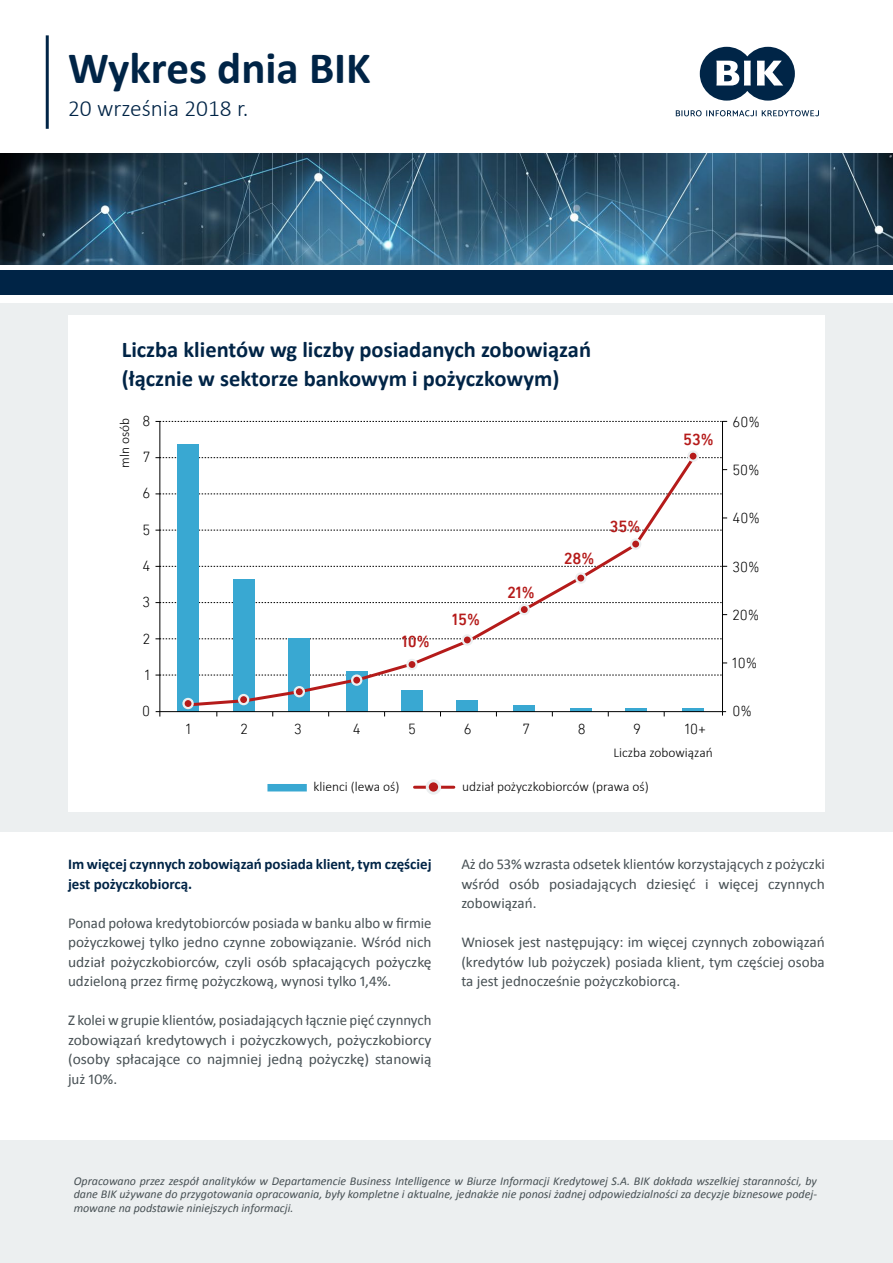
<style>
.page{position:relative;width:893px;height:1263px;background:#fff}
.page>*{position:absolute;margin:0;border:0;box-sizing:border-box;transform-origin:0 0}
.t1{font:700 45px "Calibri";color:#002446}
.t2{font:300 23.4px "Calibri";color:#002446}
.t3{font:700 22.5px/28.5px "Calibri";color:#002446}
.t4{font:500 16.5px "DIN Next LT Pro";color:#b51b1a}
.t5{font:15px/19.5px "Calibri";color:#475054;text-align:justify}
.t6{font:700 15px/19.5px "Calibri";color:#002446}
.t7{font:300 15px "DIN Next LT Pro";color:#000}
.t8{font:300 13.5px "Calibri";color:#000}
.t9{font:italic 12px/13.5px "Calibri";color:#475054;text-align:justify}
</style>
<div class="page">
<img style="left:0;top:154px;width:893px;height:110px">
<hr style="left:46px;top:35px;width:3px;height:94px;background:#002446">
<svg style="left:700px;top:47px;width:95px;height:54px"></svg>
<svg style="left:676px;top:110px;width:143px;height:6px"></svg>
<div style="left:0;top:270px;width:893px;height:25px;background:#002446"></div>
<div style="left:0;top:1140px;width:893px;height:123px;background:#eceff0"></div>
<div style="left:0;top:303px;width:893px;height:528px;background:#eceff0"></div>
<div style="left:68px;top:316px;width:757px;height:496px;background:#fff"></div>
<div style="left:177px;top:443px;width:22px;height:268px;background:#39a8d2"></div>
<div style="left:233px;top:579px;width:21px;height:132px;background:#39a8d2"></div>
<div style="left:288px;top:638px;width:22px;height:73px;background:#39a8d2"></div>
<div style="left:346px;top:671px;width:22px;height:40px;background:#39a8d2"></div>
<div style="left:401px;top:690px;width:22px;height:21px;background:#39a8d2"></div>
<div style="left:456px;top:700px;width:22px;height:11px;background:#39a8d2"></div>
<div style="left:513px;top:705px;width:22px;height:6px;background:#39a8d2"></div>
<hr style="left:570px;top:708px;width:22px;height:3px;background:#39a8d2">
<hr style="left:625px;top:708px;width:21px;height:3px;background:#39a8d2">
<hr style="left:682px;top:708px;width:22px;height:3px;background:#39a8d2">
<svg style="left:185px;top:458px;width:513px;height:250px"></svg>
<div style="left:183px;top:699px;width:10px;height:9px;background:#b51b1a;border-radius:50%"></div>
<div style="left:182px;top:698px;width:12px;height:11px;border:2px solid #eceff0;border-radius:50%"></div>
<div style="left:295px;top:687px;width:9px;height:9px;background:#b51b1a;border-radius:50%"></div>
<div style="left:294px;top:686px;width:11px;height:11px;border:2px solid #eceff0;border-radius:50%"></div>
<div style="left:407px;top:660px;width:10px;height:9px;background:#b51b1a;border-radius:50%"></div>
<div style="left:406px;top:659px;width:12px;height:11px;border:2px solid #eceff0;border-radius:50%"></div>
<svg style="left:463px;top:635px;width:9px;height:9px"></svg>
<div style="left:462px;top:634px;width:11px;height:12px;border:2px solid #eceff0;border-radius:50%"></div>
<div style="left:520px;top:605px;width:9px;height:9px;background:#b51b1a;border-radius:50%"></div>
<div style="left:519px;top:604px;width:11px;height:11px;border:2px solid #eceff0;border-radius:50%"></div>
<div style="left:576px;top:573px;width:9px;height:10px;background:#b51b1a;border-radius:50%"></div>
<div style="left:575px;top:572px;width:11px;height:12px;border:2px solid #eceff0;border-radius:50%"></div>
<div style="left:631px;top:539px;width:9px;height:10px;background:#b51b1a;border-radius:50%"></div>
<div style="left:630px;top:538px;width:11px;height:12px;border:2px solid #eceff0;border-radius:50%"></div>
<svg style="left:688px;top:452px;width:10px;height:9px"></svg>
<div style="left:687px;top:450px;width:12px;height:12px;border:2px solid #eceff0;border-radius:50%"></div>
<div style="left:239px;top:695px;width:9px;height:9px;background:#b51b1a;border-radius:50%"></div>
<div style="left:238px;top:694px;width:11px;height:11px;border:2px solid #eceff0;border-radius:50%"></div>
<div style="left:352px;top:675px;width:9px;height:10px;background:#b51b1a;border-radius:50%"></div>
<div style="left:351px;top:674px;width:11px;height:12px;border:2px solid #eceff0;border-radius:50%"></div>
<svg style="left:155px;top:457px;width:567px;height:1px"></svg>
<svg style="left:155px;top:494px;width:567px;height:1px"></svg>
<svg style="left:155px;top:530px;width:567px;height:1px"></svg>
<svg style="left:155px;top:602px;width:567px;height:1px"></svg>
<svg style="left:155px;top:638px;width:567px;height:1px"></svg>
<svg style="left:155px;top:675px;width:567px;height:1px"></svg>
<hr style="left:160px;top:421px;width:1px;height:295px;background:#000">
<hr style="left:156px;top:711px;width:570px;height:1px;background:#000">
<hr style="left:722px;top:421px;width:1px;height:295px;background:#000">
<svg style="left:155px;top:421px;width:572px;height:1px"></svg>
<svg style="left:155px;top:566px;width:572px;height:1px"></svg>
<div style="left:267px;top:784px;width:40px;height:7px;background:#39a8d2"></div>
<hr style="left:414px;top:786px;width:40px;height:3px;background:#b51b1a">
<div style="left:427px;top:781px;width:13px;height:12px;background:#b51b1a;border-radius:50%"></div>
<div style="left:426px;top:779px;width:15px;height:16px;border:3px solid #eceff0;border-radius:50%"></div>
<h1 class="t1" style="left:68px;top:39px;width:304px">Wykres dnia BIK</h1>
<h2 class="t2" style="left:68px;top:93px;width:182px">20 września 2018 r.</h2>
<h3 class="t3" style="left:122px;top:335px;width:471px">Liczba klientów wg liczby posiadanych zobowiązań (łącznie w sektorze bankowym i pożyczkowym)</h3>
<p class="t8" style="left:116px;top:468px;width:52px;rotate:-90deg">mln osób</p>
<p class="t7" style="left:142px;top:412px;width:9px">8</p>
<p class="t7" style="left:143px;top:448px;width:9px">7</p>
<p class="t7" style="left:142px;top:485px;width:9px">6</p>
<p class="t7" style="left:143px;top:521px;width:9px">5</p>
<p class="t7" style="left:142px;top:557px;width:9px">4</p>
<p class="t7" style="left:143px;top:594px;width:9px">3</p>
<p class="t7" style="left:143px;top:630px;width:9px">2</p>
<p class="t7" style="left:145px;top:666px;width:7px">1</p>
<p class="t7" style="left:142px;top:702px;width:9px">0</p>
<p class="t4" style="left:402px;top:632px;width:30px">10%</p>
<p class="t4" style="left:452px;top:610px;width:29px">15%</p>
<p class="t4" style="left:508px;top:583px;width:29px">21%</p>
<p class="t4" style="left:564px;top:549px;width:32px">28%</p>
<p class="t4" style="left:610px;top:516px;width:32px">35%</p>
<p class="t4" style="left:683px;top:430px;width:32px">53%</p>
<p class="t7" style="left:186px;top:720px;width:7px">1</p>
<p class="t7" style="left:240px;top:720px;width:9px">2</p>
<p class="t7" style="left:294px;top:720px;width:9px">3</p>
<p class="t7" style="left:353px;top:720px;width:9px">4</p>
<p class="t7" style="left:408px;top:720px;width:9px">5</p>
<p class="t7" style="left:464px;top:720px;width:9px">6</p>
<p class="t7" style="left:522px;top:720px;width:9px">7</p>
<p class="t7" style="left:578px;top:720px;width:9px">8</p>
<p class="t7" style="left:633px;top:720px;width:9px">9</p>
<p class="t7" style="left:685px;top:720px;width:23px">10+</p>
<p class="t8" style="left:613px;top:744px;width:101px">Liczba zobowiązań</p>
<p class="t8" style="left:314px;top:779px;width:87px">klienci (lewa oś)</p>
<p class="t8" style="left:462px;top:779px;width:188px">udział pożyczkobiorców (prawa oś)</p>
<p class="t7" style="left:733px;top:413px;width:29px">60%</p>
<p class="t7" style="left:733px;top:461px;width:29px">50%</p>
<p class="t7" style="left:733px;top:510px;width:29px">40%</p>
<p class="t7" style="left:733px;top:558px;width:29px">30%</p>
<p class="t7" style="left:733px;top:606px;width:28px">20%</p>
<p class="t7" style="left:733px;top:654px;width:26px">10%</p>
<p class="t7" style="left:733px;top:702px;width:21px">0%</p>
<p class="t6" style="left:68px;top:854px;width:365px">Im więcej czynnych zobowiązań posiada klient, tym częściej jest pożyczkobiorcą.</p>
<p class="t5" style="left:68px;top:913px;width:365px">Ponad połowa kredytobiorców posiada w banku albo w firmie pożyczkowej tylko jedno czynne zobowiązanie. Wśród nich udział pożyczkobiorców, czyli osób spłacających pożyczkę udzieloną przez firmę pożyczkową, wynosi tylko 1,4%.</p>
<p class="t5" style="left:68px;top:1010px;width:365px">Z kolei w grupie klientów, posiadających łącznie pięć czynnych zobowiązań kredytowych i pożyczkowych, pożyczkobiorcy (osoby spłacające co najmniej jedną pożyczkę) stanowią już 10%.</p>
<p class="t5" style="left:461px;top:854px;width:365px">Aż do 53% wzrasta odsetek klientów korzystających z pożyczki wśród osób posiadających dziesięć i więcej czynnych zobowiązań.</p>
<p class="t5" style="left:461px;top:932px;width:365px">Wniosek jest następujący: im więcej czynnych zobowiązań (kredytów lub pożyczek) posiada klient, tym częściej osoba ta jest jednocześnie pożyczkobiorcą.</p>
<p class="t9" style="left:74px;top:1173px;width:745px">Opracowano przez zespół analityków w Departamencie Business Intelligence w Biurze Informacji Kredytowej S.A. BIK dokłada wszelkiej staranności, by dane BIK używane do przygotowania opracowania, były kompletne i aktualne, jednakże nie ponosi żadnej odpowiedzialności za decyzje biznesowe podej&shy;mowane na podstawie niniejszych informacji.</p>
</div>
